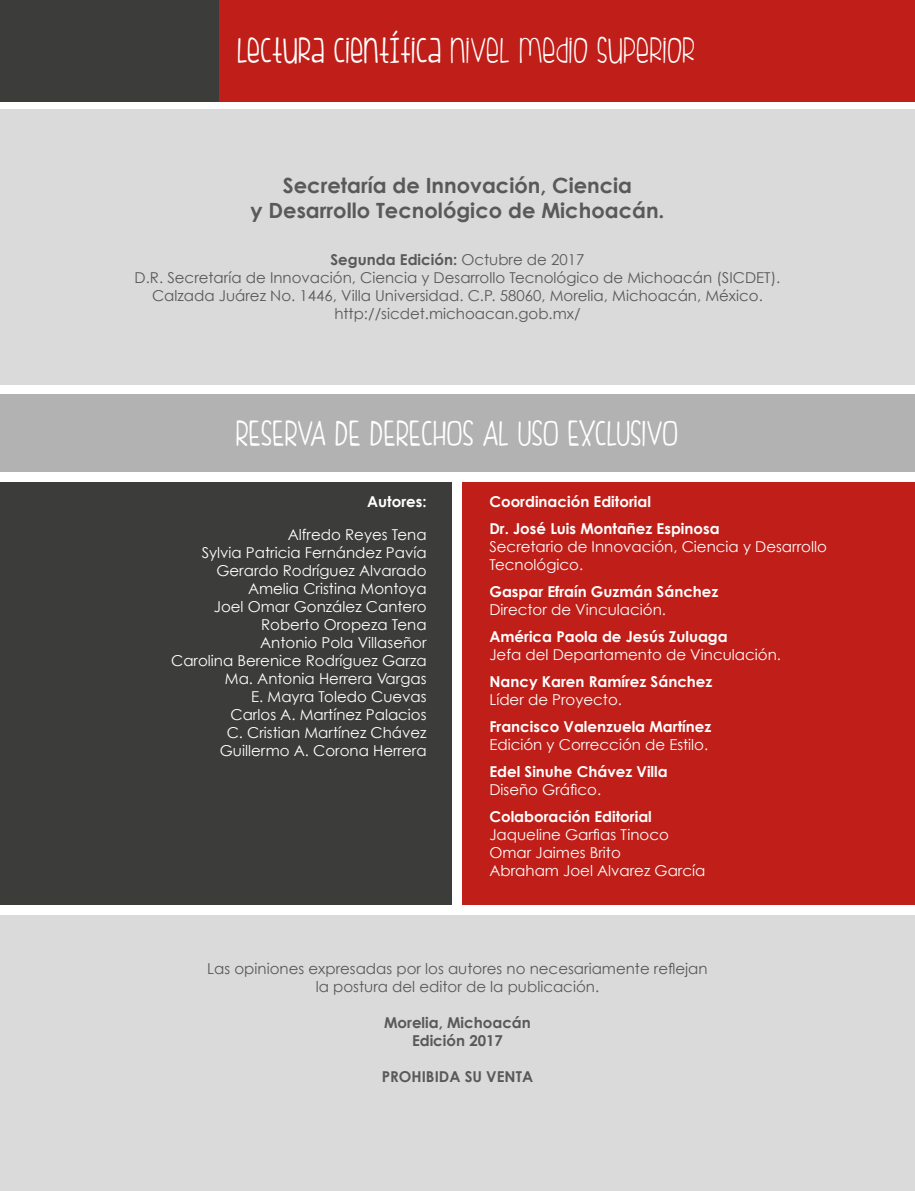
<style>
.page{position:relative;width:915px;height:1191px;background:#fff}
.page>*{position:absolute;margin:0;border:0;box-sizing:border-box;transform-origin:0 0}
.t1{font:300 37.5px "FIS Hfingers";letter-spacing:.02em;color:#fff}
.t2{font:37.5px "FIS Hfingers";letter-spacing:.02em;color:#fff}
.t3{font:700 21px/25.2px "Century Gothic";color:#595959;text-align:center}
.t4{font:15px/18px "Century Gothic";color:#fff}
.t5{font:15px/18px "Century Gothic";color:#595959;text-align:center}
.t6{font:700 15px/27px "Century Gothic";color:#fff}
.t7{font:700 15px/18px "Century Gothic";color:#595959;text-align:center}
.s1{font-weight:400}
.s2{font-weight:700}
</style>
<div class="page">
<div style="left:0;top:915px;width:914px;height:276px;background:#dadada"></div>
<div style="left:0;top:109px;width:914px;height:275px;background:#dadada"></div>
<div style="left:0;top:482px;width:451px;height:422px;background:#3c3c3b"></div>
<div style="left:462px;top:482px;width:452px;height:422px;background:#c01e18"></div>
<div style="left:0;top:394px;width:913px;height:77px;background:#b3b2b2"></div>
<div style="left:0;top:0;width:914px;height:101px;background:#c01e18"></div>
<div style="left:0;top:0;width:218px;height:101px;background:#3c3c3b"></div>
<h1 class="t1" style="left:238px;top:30px;width:458px"><span class="s1">LECTURA CIENTÍFICA</span> NIVEL MEDIO SUPERIOR</h1>
<h2 class="t3" style="left:250px;top:172px;width:415px">Secretaría de Innovación, Ciencia<br>y Desarrollo Tecnológico de Michoacán.</h2>
<p class="t5" style="left:135px;top:250px;width:647px"><span class="s2">Segunda Edición:</span> Octubre de 2017<br>D.R. Secretaría de Innovación, Ciencia y Desarrollo Tecnológico de Michoacán (SICDET).<br>Calzada Juárez No. 1446, Villa Universidad. C.P. 58060, Morelia, Michoacán, México. http://sicdet.michoacan.gob.mx/</p>
<h1 class="t2" style="left:236px;top:412px;width:443px">RESERVA DE DERECHOS AL USO EXCLUSIVO</h1>
<p class="t6" style="left:367px;top:487px;width:61px">Autores:</p>
<p class="t4" style="left:171px;top:525px;width:257px;text-align:right">Alfredo Reyes Tena<br>Sylvia Patricia Fernández Pavía<br>Gerardo Rodríguez Alvarado<br>Amelia Cristina Montoya<br>Joel Omar González Cantero<br>Roberto Oropeza Tena<br>Antonio Pola Villaseñor<br>Carolina Berenice Rodríguez Garza<br>Ma. Antonia Herrera Vargas<br>E. Mayra Toledo Cuevas<br>Carlos A. Martínez Palacios<br>C. Cristian Martínez Chávez<br>Guillermo A. Corona Herrera</p>
<p class="t6" style="left:489px;top:487px;width:232px">Coordinación Editorial<br>Dr. José Luis Montañez Espinosa</p>
<p class="t4" style="left:489px;top:537px;width:339px">Secretario de Innovación, Ciencia y Desarrollo<br>Tecnológico.</p>
<p class="t6" style="left:489px;top:577px;width:230px">Gaspar Efraín Guzmán Sánchez</p>
<p class="t4" style="left:489px;top:600px;width:178px">Director de Vinculación.</p>
<p class="t6" style="left:489px;top:622px;width:240px">América Paola de Jesús Zuluaga</p>
<p class="t4" style="left:489px;top:645px;width:293px">Jefa del Departamento de Vinculación.</p>
<p class="t6" style="left:489px;top:667px;width:224px">Nancy Karen Ramírez Sánchez</p>
<p class="t4" style="left:489px;top:690px;width:134px">Líder de Proyecto.</p>
<p class="t6" style="left:489px;top:712px;width:223px">Francisco Valenzuela Martínez</p>
<p class="t4" style="left:489px;top:735px;width:220px">Edición y Corrección de Estilo.</p>
<p class="t6" style="left:489px;top:757px;width:180px">Edel Sinuhe Chávez Villa</p>
<p class="t4" style="left:489px;top:780px;width:113px">Diseño Gráfico.</p>
<p class="t6" style="left:489px;top:802px;width:164px">Colaboración Editorial</p>
<p class="t4" style="left:489px;top:825px;width:217px">Jaqueline Garfias Tinoco<br>Omar Jaimes Brito<br>Abraham Joel Alvarez García</p>
<p class="t5" style="left:207px;top:959px;width:501px">Las opiniones expresadas por los autores no necesariamente reflejan la postura del editor de la publicación.</p>
<p class="t7" style="left:384px;top:1013px;width:148px">Morelia, Michoacán<br>Edición 2017</p>
<p class="t7" style="left:381px;top:1067px;width:153px">PROHIBIDA SU VENTA</p>
</div>
